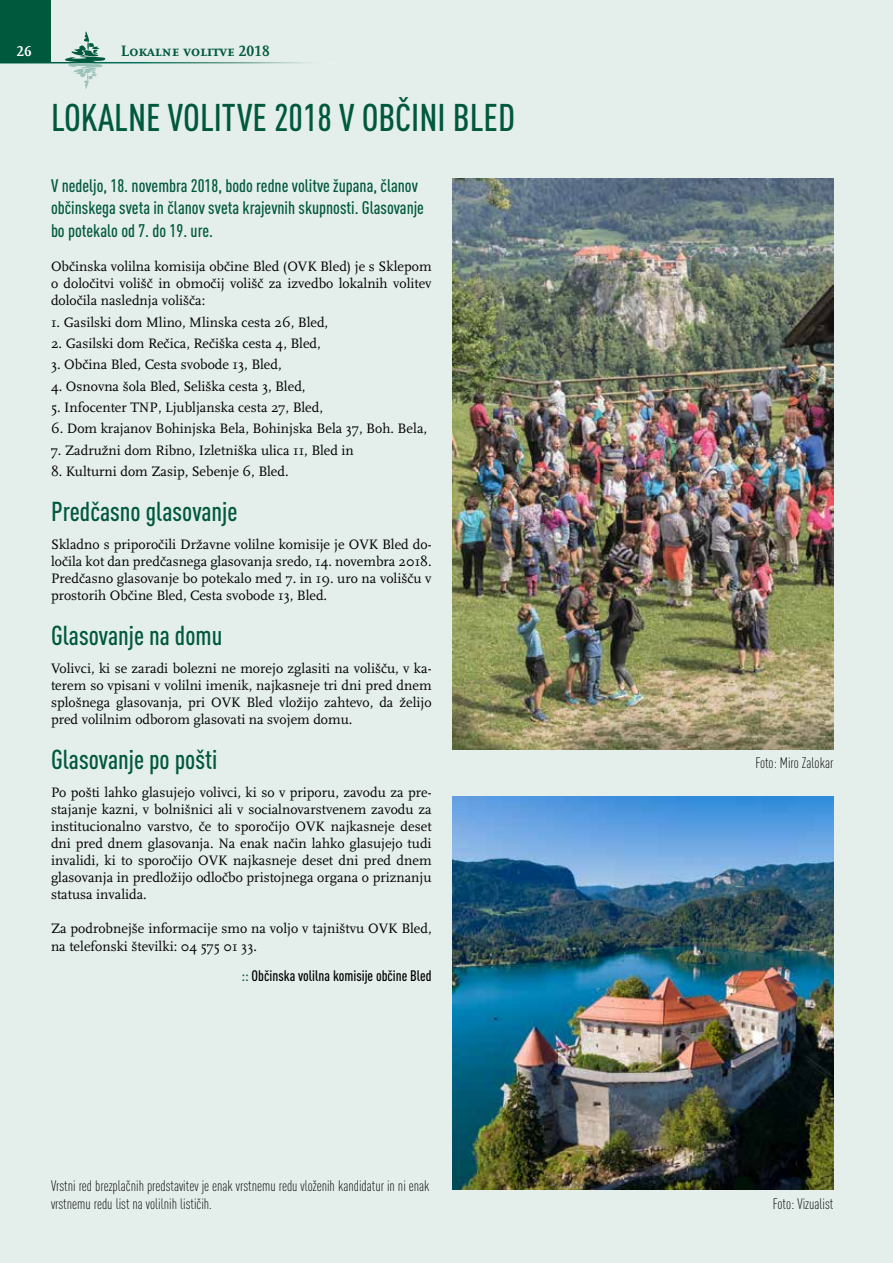
<style>
.page{position:relative;width:893px;height:1263px;background:#e4eeeb}
.page>*{position:absolute;margin:0;border:0;box-sizing:border-box;transform-origin:0 0}
.t1{font:500 condensed 38.1px "DIN Pro";color:#00583d}
.t2{font:500 condensed 27px "DIN Pro";color:#00583d}
.t3{font:500 condensed 18px/22.5px "DIN Pro";color:#00583d}
.t4{font:700 15.75px "Scala Caps CE";color:#00583d}
.t5{font:300 condensed 15px/18px "DIN Pro";color:#000}
.t6{font:500 condensed 15px "DIN Pro";color:#000}
.t7{font:700 15px "Scala Caps CE";color:#fff}
.t8{font:14.25px/17.1px "Scala CE";color:#000;text-align:justify}
.s1{color:#00583d}
</style>
<div class="page">
<div style="left:0;top:0;width:51px;height:63px;background:#00583d"></div>
<hr style="left:0;top:62px;width:336px;height:1px;background:#fff">
<svg style="left:63px;top:31px;width:43px;height:58px"></svg>
<img style="left:453px;top:797px;width:380px;height:393px">
<img style="left:453px;top:178px;width:380px;height:571px">
<p class="t7" style="left:17px;top:43px;width:17px">26</p>
<p class="t4" style="left:121px;top:42px;width:150px">Lokalne volitve 2018</p>
<h1 class="t1" style="left:51px;top:89px;width:466px">LOKALNE VOLITVE 2018 V OBČINI BLED</h1>
<p class="t3" style="left:51px;top:173px;width:374px">V nedeljo, 18. novembra 2018, bodo redne volitve župana, članov občinskega sveta in članov sveta krajevnih skupnosti. Glasovanje bo potekalo od 7. do 19. ure.</p>
<p class="t8" style="left:51px;top:258px;width:382px">Občinska volilna komisija občine Bled (OVK Bled) je s Sklepom o določitvi volišč in območij volišč za izvedbo lokalnih volitev določila naslednja volišča:</p>
<p class="t8" style="left:51px;top:314px;width:279px">1. Gasilski dom Mlino, Mlinska cesta 26, Bled,</p>
<p class="t8" style="left:51px;top:335px;width:271px">2. Gasilski dom Rečica, Rečiška cesta 4, Bled,</p>
<p class="t8" style="left:51px;top:356px;width:232px">3. Občina Bled, Cesta svobode 13, Bled,</p>
<p class="t8" style="left:51px;top:378px;width:256px">4. Osnovna šola Bled, Seliška cesta 3, Bled,</p>
<p class="t8" style="left:51px;top:399px;width:273px">5. Infocenter TNP, Ljubljanska cesta 27, Bled,</p>
<p class="t8" style="left:51px;top:420px;width:378px">6. Dom krajanov Bohinjska Bela, Bohinjska Bela 37, Boh. Bela,</p>
<p class="t8" style="left:51px;top:442px;width:304px">7. Zadružni dom Ribno, Izletniška ulica 11, Bled in</p>
<p class="t8" style="left:51px;top:463px;width:239px">8. Kulturni dom Zasip, Sebenje 6, Bled.</p>
<h2 class="t2" style="left:51px;top:491px;width:188px">Predčasno glasovanje</h2>
<p class="t8" style="left:51px;top:536px;width:382px">Skladno s priporočili Državne volilne komisije je OVK Bled do&shy;ločila kot dan predčasnega glasovanja sredo, 14. novembra 2018.<br>Predčasno glasovanje bo potekalo med 7. in 19. uro na volišču v prostorih Občine Bled, Cesta svobode 13, Bled.</p>
<h2 class="t2" style="left:51px;top:615px;width:173px">Glasovanje na domu</h2>
<p class="t8" style="left:51px;top:660px;width:382px">Volivci, ki se zaradi bolezni ne morejo zglasiti na volišču, v ka&shy;terem so vpisani v volilni imenik, najkasneje tri dni pred dnem splošnega glasovanja, pri OVK Bled vložijo zahtevo, da želijo pred volilnim odborom glasovati na svojem domu.</p>
<h2 class="t2" style="left:51px;top:739px;width:168px">Glasovanje po pošti</h2>
<p class="t8" style="left:51px;top:784px;width:382px">Po pošti lahko glasujejo volivci, ki so v priporu, zavodu za pre&shy;stajanje kazni, v bolnišnici ali v socialnovarstvenem zavodu za institucionalno varstvo, če to sporočijo OVK najkasneje deset dni pred dnem glasovanja. Na enak način lahko glasujejo tudi invalidi, ki to sporočijo OVK najkasneje deset dni pred dnem glasovanja in predložijo odločbo pristojnega organa o priznanju statusa invalida.</p>
<p class="t8" style="left:51px;top:920px;width:382px">Za podrobnejše informacije smo na voljo v tajništvu OVK Bled, na telefonski številki: 04 575 01 33.</p>
<p class="t6" style="left:242px;top:965px;width:192px"><span class="s1">:::</span> Občinska volilna komisije občine Bled</p>
<p class="t5" style="left:51px;top:1176px;width:380px">Vrstni red brezplačnih predstavitev je enak vrstnemu redu vloženih kandidatur in ni enak vrstnemu redu list na volilnih lističih.</p>
<p class="t5" style="left:755px;top:752px;width:80px">Foto: Miro Zalokar</p>
<p class="t5" style="left:773px;top:1194px;width:62px">Foto: Vizualist</p>
</div>
